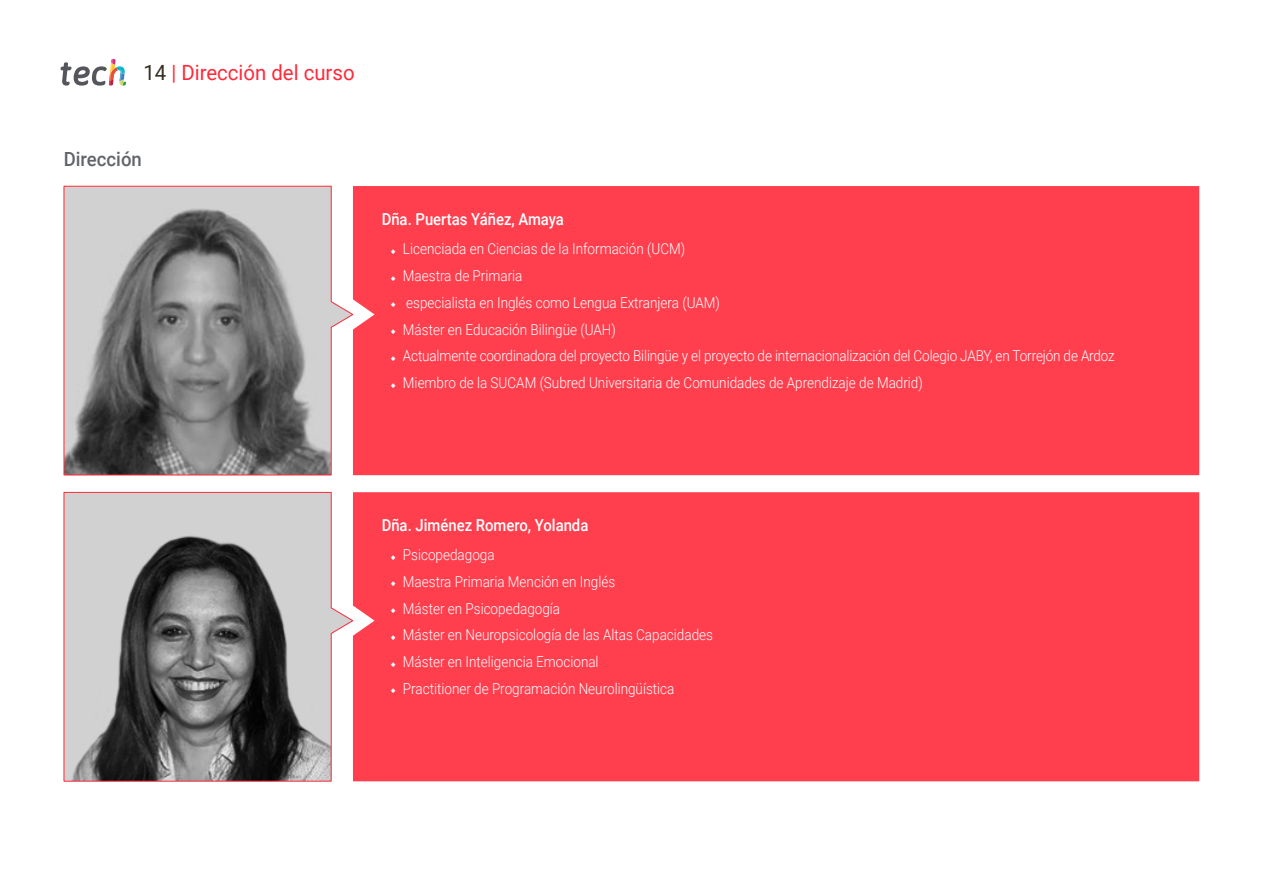
<style>
.page{position:relative;width:1263px;height:893px;background:#fff}
.page>*{position:absolute;margin:0;border:0;box-sizing:border-box;transform-origin:0 0}
.t1{font:21px "Roboto";color:#ff293a}
.t2{font:500 19.5px "Roboto";color:#61646a;scale:.95 1}
.t3{font:500 16.5px "Roboto";color:#fff;scale:.9 1}
.t4{font:300 15px/26.7px "Roboto";color:#fff;scale:.9 1}
.s1{color:#312e20}
</style>
<div class="page">
<svg style="left:61px;top:59px;width:65px;height:27px"></svg>
<div style="left:353px;top:186px;width:846px;height:289px;background:#ff3e4e"></div>
<svg style="left:64px;top:186px;width:289px;height:289px;background:#979595"></svg>
<div style="left:353px;top:492px;width:846px;height:289px;background:#ff3e4e"></div>
<svg style="left:64px;top:492px;width:289px;height:289px;background:#959394"></svg>
<svg style="left:391px;top:249px;width:4px;height:5px"></svg>
<svg style="left:391px;top:276px;width:4px;height:5px"></svg>
<svg style="left:391px;top:302px;width:4px;height:5px"></svg>
<svg style="left:391px;top:329px;width:4px;height:5px"></svg>
<svg style="left:391px;top:356px;width:4px;height:5px"></svg>
<svg style="left:391px;top:383px;width:4px;height:5px"></svg>
<svg style="left:391px;top:555px;width:4px;height:5px"></svg>
<svg style="left:391px;top:581px;width:4px;height:5px"></svg>
<svg style="left:391px;top:608px;width:4px;height:5px"></svg>
<svg style="left:391px;top:635px;width:4px;height:5px"></svg>
<svg style="left:391px;top:662px;width:4px;height:5px"></svg>
<svg style="left:391px;top:688px;width:4px;height:6px"></svg>
<h1 class="t1" style="left:144px;top:57px;width:213px"><span class="s1">14</span> | Dirección del curso</h1>
<h2 class="t2" style="left:64px;top:145px;width:84px">Dirección</h2>
<p class="t3" style="left:382px;top:207px;width:204px">Dña. Puertas Yáñez, Amaya</p>
<p class="t4" style="left:403px;top:235px;width:792px">Licenciada en Ciencias de la Información (UCM)<br>Maestra de Primaria<br>especialista en Inglés como Lengua Extranjera (UAM)<br>Máster en Educación Bilingüe (UAH)<br>Actualmente coordinadora del proyecto Bilingüe y el proyecto de internacionalización del Colegio JABY, en Torrejón de Ardoz Miembro de la SUCAM (Subred Universitaria de Comunidades de Aprendizaje de Madrid)</p>
<p class="t3" style="left:382px;top:513px;width:231px">Dña. Jiménez Romero, Yolanda</p>
<p class="t4" style="left:403px;top:541px;width:346px">Psicopedagoga<br>Maestra Primaria Mención en Inglés<br>Máster en Psicopedagogía<br>Máster en Neuropsicología de las Altas Capacidades Máster en Inteligencia Emocional<br>Practitioner de Programación Neurolingüística</p>
</div>
